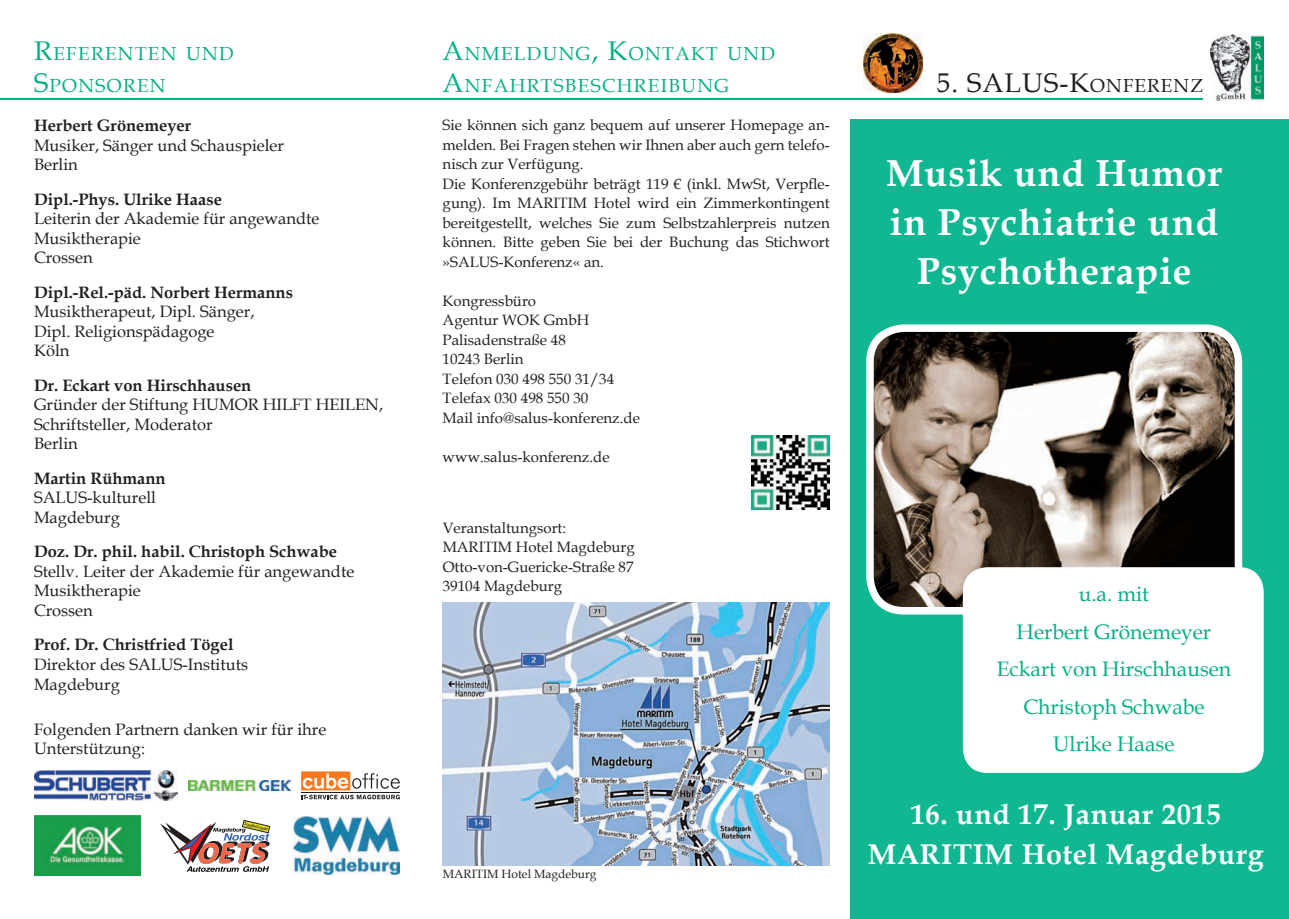
<style>
.page{position:relative;width:1289px;height:919px;background:#fff}
.page>*{position:absolute;margin:0;border:0;box-sizing:border-box;transform-origin:0 0}
.t1{font:700 37.5px/49.2px "Book Antiqua";letter-spacing:.025em;color:#fff;text-align:center}
.t2{font:700 28.5px/40.2px "Book Antiqua";letter-spacing:.025em;color:#fff;text-align:center}
.t3{font:27px "Book Antiqua";letter-spacing:.04em;color:#231f20}
.t4{font:21px/37.5px "Book Antiqua";color:#05b085;text-align:center}
.t5{font:18.9px/32.4px "Book Antiqua";letter-spacing:.07em;color:#05b085}
.t6{font:16.5px/19.5px "Book Antiqua";color:#231f20}
.t7{font:700 16.5px "Book Antiqua";color:#231f20}
.t8{font:15px/19.5px "Book Antiqua";color:#231f20}
.t9{font:12px "Book Antiqua";color:#231f20}
.t10{font:4.95px "Avant Garde Md BT";color:#231f20;scale:.86 1}
.s1{font-size:27px}
.s2{font-style:inherit}
.s3{font-size:18.9px}
</style>
<div class="page">
<div style="left:850px;top:119px;width:438px;height:799px;background:#10b791"></div>
<img style="left:751px;top:435px;width:78px;height:74px">
<img style="left:863px;top:34px;width:59px;height:58px">
<img style="left:443px;top:602px;width:386px;height:263px">
<img style="left:1210px;top:34px;width:53px;height:67px">
<svg style="left:866px;top:324px;width:376px;height:290px;background:#7f786f"></svg>
<hr style="left:0;top:98px;width:1202px;height:2px;background:#05b085">
<div style="left:962px;top:567px;width:301px;height:205px;background:#fff"></div>
<svg style="left:301px;top:771px;width:99px;height:28px"></svg>
<hr style="left:301px;top:792px;width:99px;height:1px;background:#231f20">
<svg style="left:160px;top:820px;width:110px;height:51px"></svg>
<img style="left:34px;top:770px;width:144px;height:30px">
<img style="left:34px;top:815px;width:106px;height:59px">
<img style="left:294px;top:816px;width:106px;height:58px">
<img style="left:189px;top:780px;width:101px;height:10px">
<p class="t5" style="left:34px;top:37px;width:201px"><span class="s1">R</span>EFERENTEN UND<br><span class="s1">S</span>PONSOREN</p>
<p class="t7" style="left:34px;top:114px;width:159px">Herbert Grönemeyer</p>
<p class="t6" style="left:34px;top:135px;width:251px">Musiker, Sänger und Schauspieler<br>Berlin</p>
<p class="t7" style="left:34px;top:188px;width:189px">Dipl.-Phys. Ulrike Haase</p>
<p class="t6" style="left:34px;top:208px;width:287px">Leiterin der Akademie für angewandte<br>Musiktherapie<br>Crossen</p>
<p class="t7" style="left:34px;top:281px;width:260px">Dipl.-Rel.-päd. Norbert Hermanns</p>
<p class="t6" style="left:34px;top:301px;width:222px">Musiktherapeut, Dipl. Sänger,<br>Dipl. Religionspädagoge<br>Köln</p>
<p class="t7" style="left:34px;top:374px;width:219px">Dr. Eckart von Hirschhausen</p>
<p class="t6" style="left:34px;top:394px;width:350px">Gründer der Stiftung HUMOR HILFT HEILEN,<br>Schriftsteller, Moderator<br>Berlin</p>
<p class="t7" style="left:34px;top:467px;width:133px">Martin Rühmann</p>
<p class="t6" style="left:34px;top:487px;width:123px">SALUS-kulturell<br>Magdeburg</p>
<p class="t7" style="left:34px;top:540px;width:304px">Doz. Dr. phil. habil. Christoph Schwabe</p>
<p class="t6" style="left:34px;top:561px;width:322px">Stellv. Leiter der Akademie für angewandte<br>Musiktherapie<br>Crossen</p>
<p class="t7" style="left:34px;top:633px;width:201px">Prof. Dr. Christfried Tögel</p>
<p class="t6" style="left:34px;top:654px;width:215px">Direktor des SALUS-Instituts<br>Magdeburg</p>
<p class="t6" style="left:34px;top:718px;width:294px">Folgenden Partnern danken wir für ihre<br>Unterstützung:</p>
<p class="t10" style="left:245px;top:820px;width:29px;rotate:13deg">Saalestrasse</p>
<p class="t5" style="left:442px;top:37px;width:334px"><span class="s1">A</span>NMELDUNG<span class="s1">, K</span>ONTAKT UND<br><span class="s1">A</span>NFAHRTSBESCHREIBUNG</p>
<p class="t8" style="left:442px;top:115px;width:388px">Sie können sich ganz bequem auf unserer Homepage an&shy;melden. Bei Fragen stehen wir Ihnen aber auch gern telefo&shy;nisch zur Verfügung.<br>Die Konferenzgebühr beträgt 119 € (inkl. MwSt, Verpfle&shy;gung). Im MARITIM Hotel wird ein Zimmerkontingent bereitgestellt, welches Sie zum Selbstzahlerpreis nutzen können. Bitte geben Sie bei der Buchung das Stichwort »SALUS-Konferenz« an.</p>
<p class="t8" style="left:442px;top:290px;width:199px">Kongressbüro<br>Agentur WOK GmbH<br>Palisadenstraße 48<br>10243 Berlin<br>Telefon 030 498 550 31/34<br>Telefax 030 498 550 30<br>Mail info@salus-konferenz.de</p>
<p class="t8" style="left:442px;top:446px;width:168px">www.salus-konferenz.de</p>
<p class="t8" style="left:443px;top:517px;width:193px">Veranstaltungsort:<br>MARITIM Hotel Magdeburg<br>Otto-von-Guericke-Straße 87<br>39104 Magdeburg</p>
<p class="t9" style="left:443px;top:865px;width:155px">MARITIM Hotel Magdeburg</p>
<h3 class="t3" style="left:937px;top:64px;width:267px">5. SALUS-<span class="s2">K</span><span class="s3">ONFERENZ</span></h3>
<h1 class="t1" style="left:886px;top:148px;width:337px">Musik und Humor in Psychiatrie und<br>Psychotherapie</h1>
<h3 class="t4" style="left:996px;top:575px;width:236px">u.a. mit<br>Herbert Grönemeyer<br>Eckart von Hirschhausen<br>Christoph Schwabe<br>Ulrike Haase</h3>
<h2 class="t2" style="left:867px;top:793px;width:397px">16. und 17. Januar 2015<br>MARITIM Hotel Magdeburg</h2>
</div>
